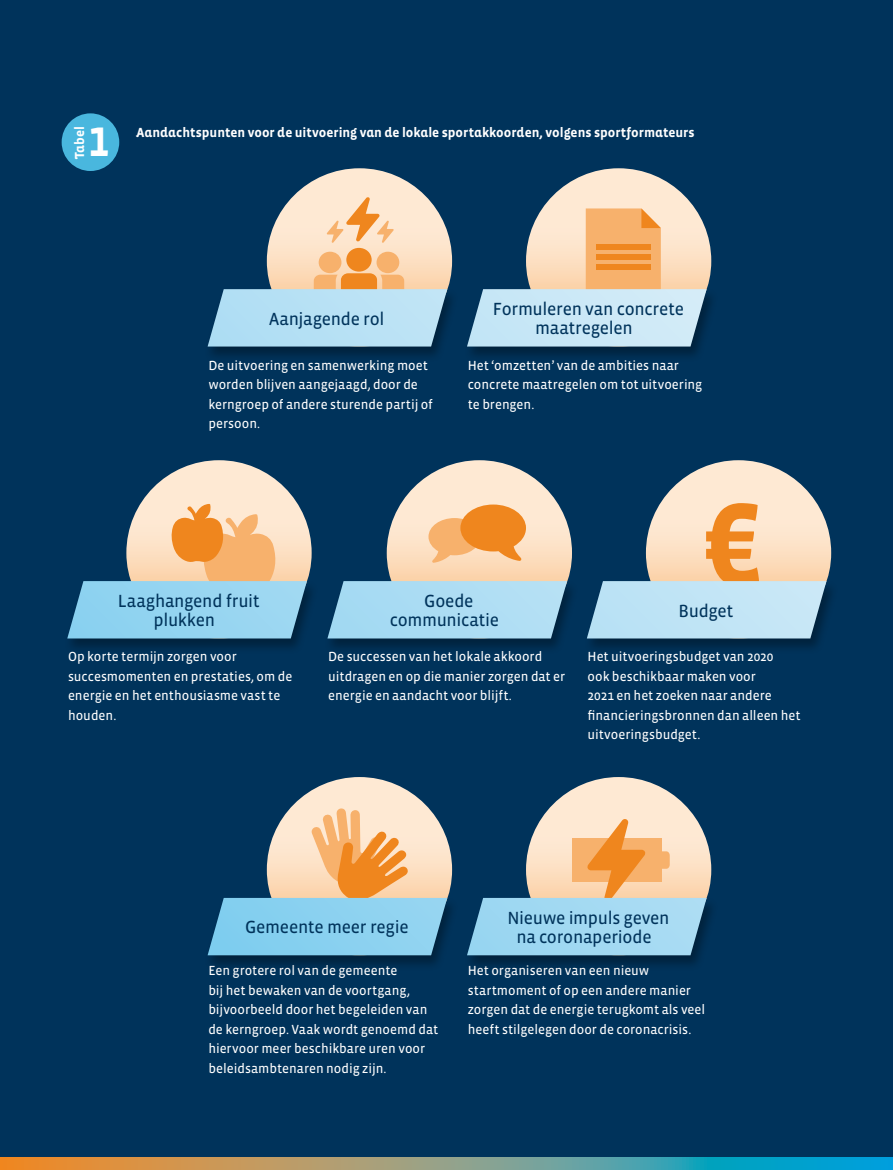
<style>
.page{position:relative;width:893px;height:1170px;background:#fff}
.page>*{position:absolute;margin:0;border:0;box-sizing:border-box;transform-origin:0 0}
.t1{font:700 120px "Vista Sans Alt";color:#ef861e}
.t2{font:700 42.15px "Vista Sans Alt";color:#fff}
.t3{font:18px/19.5px "Vista Sans Reg";letter-spacing:-.015em;color:#00335b;text-align:center}
.t4{font:13.5px/19.5px "Vista Sans Reg";color:#fff}
.t5{font:700 13.5px "Vista Sans Alt";color:#fff}
</style>
<div class="page">
<div style="left:0;top:0;width:893px;height:1159px;background:#00335b"></div>
<svg style="left:0;top:1157px;width:893px;height:12px;background:#809c86"></svg>
<div style="left:62px;top:113px;width:57px;height:58px;background:#49b7de;border-radius:50%"></div>
<div style="left:324px;top:580px;width:255px;height:74px;background:#000;opacity:.33"></div>
<div style="left:204px;top:288px;width:255px;height:74px;background:#000;opacity:.33"></div>
<svg style="left:208px;top:168px;width:244px;height:178px"></svg>
<div style="left:64px;top:580px;width:255px;height:74px;background:#000;opacity:.33"></div>
<svg style="left:67px;top:460px;width:245px;height:178px"></svg>
<div style="left:583px;top:580px;width:255px;height:74px;background:#000;opacity:.33"></div>
<svg style="left:587px;top:460px;width:244px;height:178px"></svg>
<div style="left:463px;top:897px;width:255px;height:73px;background:#000;opacity:.33"></div>
<svg style="left:467px;top:777px;width:244px;height:178px"></svg>
<div style="left:204px;top:897px;width:255px;height:73px;background:#000;opacity:.33"></div>
<svg style="left:208px;top:777px;width:244px;height:178px"></svg>
<svg style="left:327px;top:460px;width:245px;height:178px"></svg>
<div style="left:463px;top:288px;width:255px;height:74px;background:#000;opacity:.33"></div>
<svg style="left:467px;top:168px;width:244px;height:178px"></svg>
<p class="t5" style="left:73px;top:159px;width:35px;rotate:-90deg">Tabel</p>
<h2 class="t2" style="left:88px;top:121px;width:22px">1</h2>
<p class="t5" style="left:136px;top:125px;width:560px">Aandachtspunten voor de uitvoering van de lokale sportakkoorden, volgens sportformateurs</p>
<h3 class="t3" style="left:269px;top:309px;width:117px">Aanjagende rol</h3>
<h3 class="t3" style="left:493px;top:299px;width:193px">Formuleren van concrete maatregelen</h3>
<p class="t4" style="left:208px;top:356px;width:226px">De uitvoering en samenwerking moet worden blijven aangejaagd, door de kerngroep of andere sturende partij of persoon.</p>
<p class="t4" style="left:468px;top:356px;width:236px">Het ‘omzetten’ van de ambities naar concrete maatregelen om tot uitvoering te brengen.</p>
<h3 class="t3" style="left:118px;top:591px;width:143px">Laaghangend fruit plukken</h3>
<h3 class="t3" style="left:390px;top:591px;width:111px">Goede communicatie</h3>
<h1 class="t1" style="left:703px;top:483px;width:60px">€</h1>
<h3 class="t3" style="left:679px;top:601px;width:56px">Budget</h3>
<p class="t4" style="left:68px;top:647px;width:226px">Op korte termijn zorgen voor succesmomenten en prestaties, om de energie en het enthousiasme vast te houden.</p>
<p class="t4" style="left:328px;top:647px;width:239px">De successen van het lokale akkoord uitdragen en op die manier zorgen dat er energie en aandacht voor blijft.</p>
<p class="t4" style="left:588px;top:647px;width:215px">Het uitvoeringsbudget van 2020<br>ook beschikbaar maken voor<br>2021 en het zoeken naar andere financieringsbronnen dan alleen het uitvoeringsbudget.</p>
<h3 class="t3" style="left:245px;top:917px;width:165px">Gemeente meer regie</h3>
<h3 class="t3" style="left:507px;top:908px;width:164px">Nieuwe impuls geven na coronaperiode</h3>
<p class="t4" style="left:208px;top:961px;width:231px">Een grotere rol van de gemeente<br>bij het bewaken van de voortgang, bijvoorbeeld door het begeleiden van de kerngroep. Vaak wordt genoemd dat hiervoor meer beschikbare uren voor beleidsambtenaren nodig zijn.</p>
<p class="t4" style="left:468px;top:961px;width:239px">Het organiseren van een nieuw startmoment of op een andere manier zorgen dat de energie terugkomt als veel heeft stilgelegen door de coronacrisis.</p>
</div>
